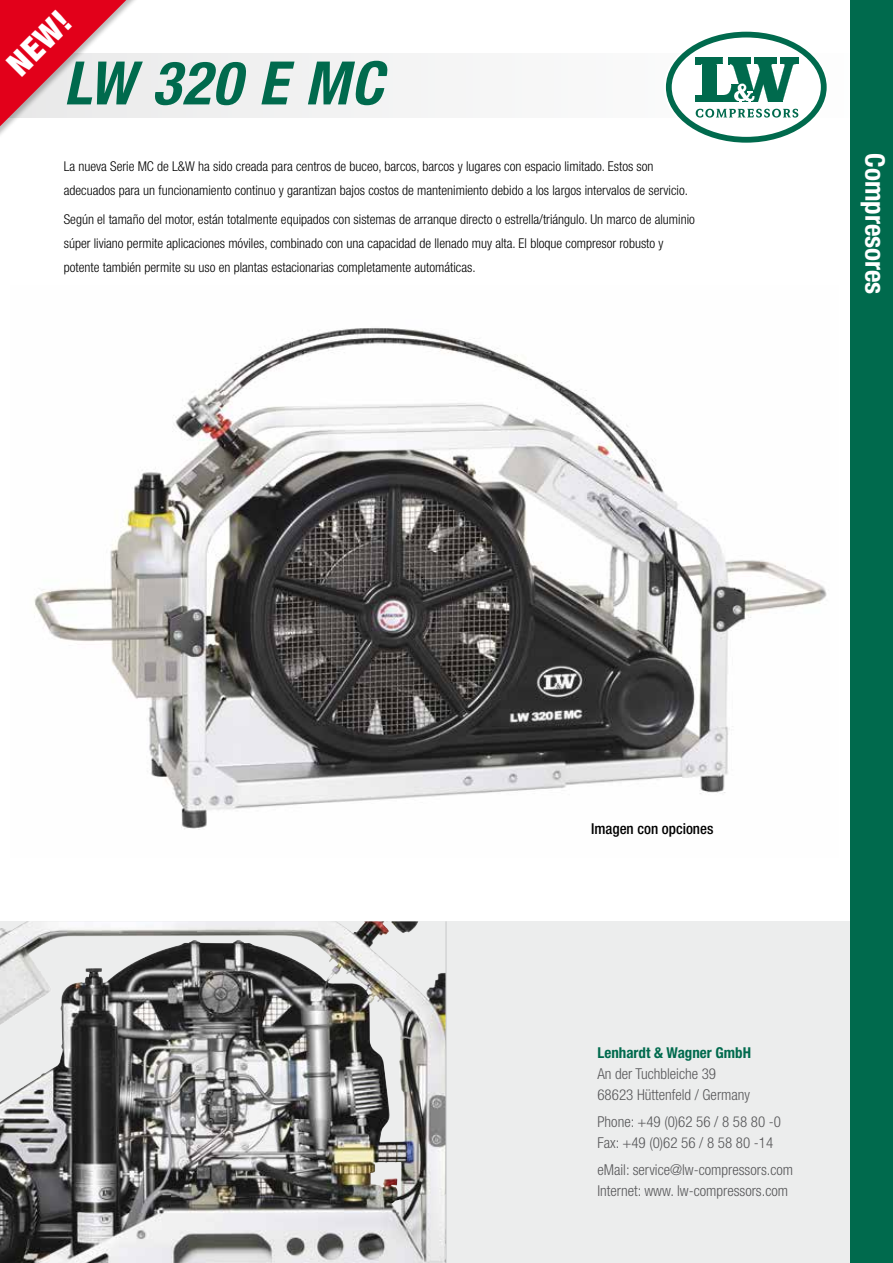
<style>
.page{position:relative;width:893px;height:1263px;background:#fff}
.page>*{position:absolute;margin:0;border:0;box-sizing:border-box;transform-origin:0 0}
.t1{font:italic 700 condensed 60px "Helvetica Neue LT Std";letter-spacing:.025em;color:#006a4d}
.t2{font:900 condensed 33px "Helvetica Neue LT Std";color:#fff}
.t3{font:700 condensed 27px "Helvetica Neue LT Std";color:#fff}
.t4{font:300 condensed 15px/21px "Helvetica Neue LT Std";color:#58585a}
.t5{font:700 condensed 15px "Helvetica Neue LT Std";color:#006a4d}
.t6{font:500 condensed 15px "Helvetica Neue LT Std";color:#000}
.t7{font:300 condensed 13.5px/24px "Helvetica Neue LT Std";color:#000}
</style>
<div class="page">
<svg style="left:0;top:921px;width:850px;height:342px;background:#c3c4c3"></svg>
<div style="left:0;top:54px;width:893px;height:64px;background:#f4f4f5"></div>
<svg style="left:664px;top:30px;width:164px;height:114px"></svg>
<svg style="left:669px;top:35px;width:155px;height:105px;fill:#fff"></svg>
<div style="left:666px;top:32px;width:161px;height:111px;border:6px solid #006a4d;border-radius:50%"></div>
<svg style="left:695px;top:58px;width:104px;height:45px"></svg>
<svg style="left:696px;top:109px;width:102px;height:9px"></svg>
<div style="left:850px;top:0;width:43px;height:1263px;background:#006a4d"></div>
<img style="left:0;top:921px;width:418px;height:105px">
<div style="left:0;top:0;width:152px;height:227px;background:#000;opacity:.27"></div>
<svg style="left:0;top:0;width:146px;height:221px"></svg>
<img style="left:34px;top:328px;width:793px;height:501px">
<hr style="left:446px;top:921px;width:1px;height:342px;background:#c6c7c8">
<h2 class="t2" style="left:-1px;top:55px;width:76px;rotate:-45deg">NEW!</h2>
<h1 class="t1" style="left:64px;top:47px;width:321px">LW 320 E MC</h1>
<p class="t7" style="left:64px;top:154px;width:626px">La nueva Serie MC de L&amp;W ha sido creada para centros de buceo, barcos, barcos y lugares con espacio limitado. Estos son adecuados para un funcionamiento continuo y garantizan bajos costos de mantenimiento debido a los largos intervalos de servicio.</p>
<p class="t7" style="left:64px;top:207px;width:633px">Según el tamaño del motor, están totalmente equipados con sistemas de arranque directo o estrella/triángulo. Un marco de aluminio súper liviano permite aplicaciones móviles, combinado con una capacidad de llenado muy alta. El bloque compresor robusto y potente también permite su uso en plantas estacionarias completamente automáticas.</p>
<h3 class="t3" style="left:891px;top:153px;width:143px;rotate:90deg">Compresores</h3>
<p class="t6" style="left:591px;top:819px;width:124px">Imagen con opciones</p>
<p class="t5" style="left:597px;top:1043px;width:155px">Lenhardt &amp; Wagner GmbH</p>
<p class="t4" style="left:597px;top:1063px;width:154px">An der Tuchbleiche 39<br>68623 Hüttenfeld / Germany</p>
<p class="t4" style="left:597px;top:1111px;width:185px">Phone: +49 (0)62 56 / 8 58 80 -0<br>Fax: +49 (0)62 56 / 8 58 80 -14</p>
<p class="t4" style="left:597px;top:1159px;width:197px">eMail: service@lw-compressors.com<br>Internet: www. lw-compressors.com</p>
</div>
